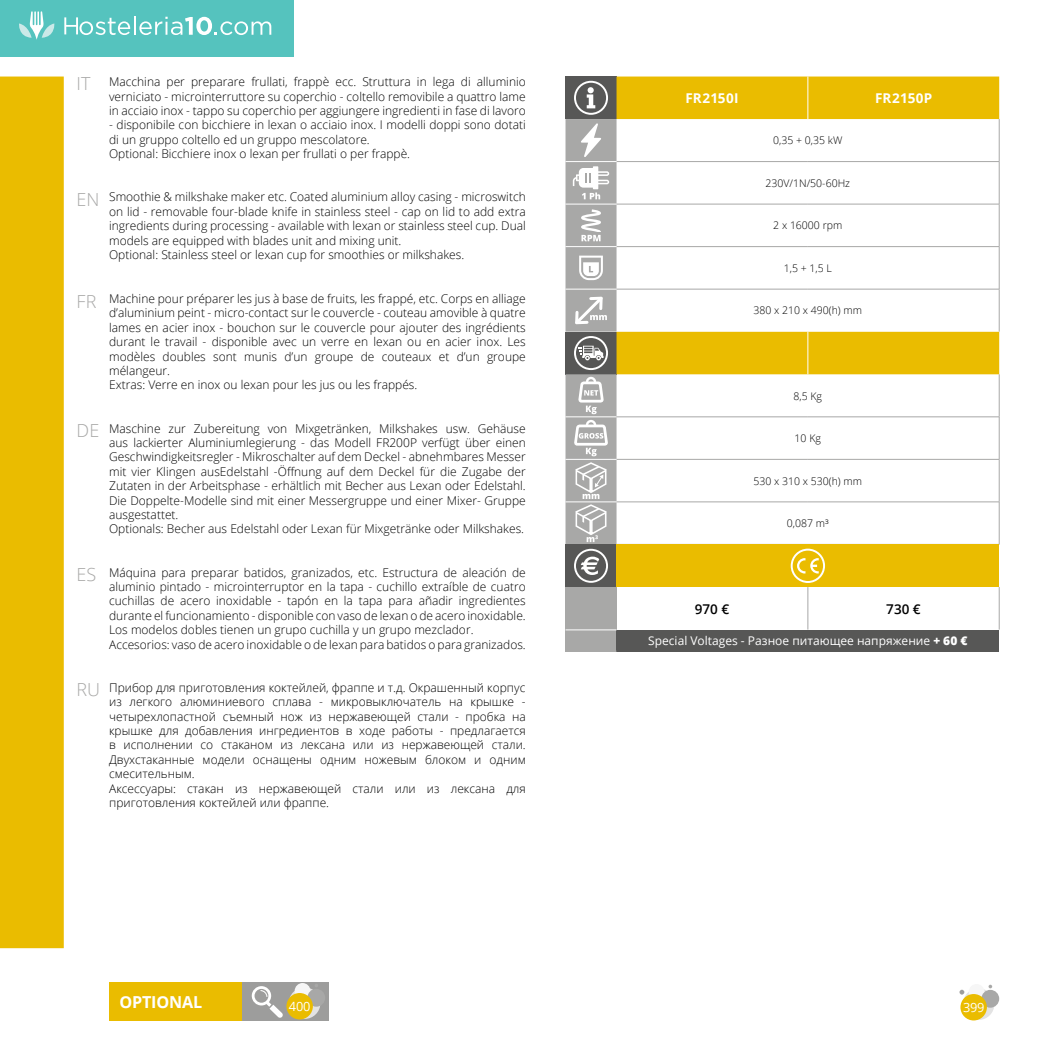
<style>
.page{position:relative;width:1063px;height:1063px;background:#fff}
.page>*{position:absolute;margin:0;border:0;box-sizing:border-box;transform-origin:0 0}
.t1{font:300 18px "Open Sans";color:#a8a8a7}
.t2{font:700 16.5px "Open Sans";letter-spacing:-.01em;color:#fff}
.t3{font:700 13.5px "Open Sans";letter-spacing:.02em;color:#fff}
.t4{font:600 13.5px "Open Sans";color:#000}
.t5{font:12.75px "Open Sans";letter-spacing:-.01em;color:#fff}
.t6{font:300 12px/14.4px "Open Sans";color:#000}
.t7{font:12px "Open Sans";color:#fff}
.t8{font:300 10.5px "Open Sans";color:#000}
.s1{font-weight:800}
</style>
<div class="page">
<div style="left:0;top:77px;width:64px;height:871px;background:#eabc00"></div>
<hr style="left:999px;top:119px;width:1px;height:42px;background:#a8a8a7">
<hr style="left:999px;top:162px;width:1px;height:42px;background:#a8a8a7">
<hr style="left:999px;top:204px;width:1px;height:42px;background:#a8a8a7">
<hr style="left:999px;top:247px;width:1px;height:42px;background:#a8a8a7">
<hr style="left:999px;top:289px;width:1px;height:43px;background:#a8a8a7">
<hr style="left:617px;top:544px;width:191px;height:1px;background:#a8a8a7">
<hr style="left:808px;top:544px;width:191px;height:1px;background:#a8a8a7">
<hr style="left:999px;top:374px;width:1px;height:43px;background:#a8a8a7">
<hr style="left:999px;top:417px;width:1px;height:42px;background:#a8a8a7">
<hr style="left:999px;top:460px;width:1px;height:42px;background:#a8a8a7">
<hr style="left:999px;top:502px;width:1px;height:42px;background:#a8a8a7">
<svg style="left:566px;top:77px;width:433px;height:467px"></svg>
<div style="left:109px;top:982px;width:134px;height:38px;background:#eabc00"></div>
<div style="left:243px;top:982px;width:86px;height:38px;background:#9d9d9c"></div>
<svg style="left:252px;top:984px;width:68px;height:35px"></svg>
<div style="left:307px;top:989px;width:18px;height:18px;background:#a8a8a7;border-radius:50%"></div>
<div style="left:286px;top:993px;width:27px;height:26px;background:#eabc00;border-radius:50%"></div>
<div style="left:566px;top:545px;width:51px;height:42px;background:#575756"></div>
<div style="left:617px;top:545px;width:382px;height:42px;background:#eabc00"></div>
<div style="left:566px;top:587px;width:51px;height:43px;background:#a8a8a7"></div>
<hr style="left:808px;top:587px;width:1px;height:43px;background:#a8a8a7">
<hr style="left:999px;top:587px;width:1px;height:43px;background:#a8a8a7">
<svg style="left:581px;top:557px;width:18px;height:18px"></svg>
<div style="left:574px;top:549px;width:34px;height:34px;border:2px solid #fff;border-radius:50%"></div>
<svg style="left:797px;top:558px;width:22px;height:16px"></svg>
<div style="left:791px;top:549px;width:34px;height:34px;border:2px solid #fff;border-radius:50%"></div>
<div style="left:566px;top:630px;width:51px;height:21px;background:#a8a8a7"></div>
<div style="left:617px;top:630px;width:382px;height:21px;background:#575756"></div>
<hr style="left:566px;top:630px;width:51px;height:1px;background:#fff">
<hr style="left:566px;top:651px;width:51px;height:1px;background:#a8a8a7">
<div style="left:969px;top:984px;width:15px;height:16px;background:#f6f6f6;border-radius:50%"></div>
<svg style="left:960px;top:985px;width:34px;height:35px"></svg>
<div style="left:981px;top:990px;width:18px;height:18px;background:#a8a8a7;border-radius:50%"></div>
<div style="left:960px;top:994px;width:27px;height:26px;background:#eabc00;border-radius:50%"></div>
<div style="left:0;top:0;width:293px;height:57px;background:#55c3be"></div>
<svg style="left:64px;top:16px;width:207px;height:19px"></svg>
<svg style="left:19px;top:11px;width:36px;height:29px"></svg>
<h1 class="t1" style="left:77px;top:71px;width:15px">IT</h1>
<p class="t6" style="left:109px;top:74px;width:418px;text-align:justify">Macchina per preparare frullati, frappè ecc. Struttura in lega di alluminio verniciato - microinterruttore su coperchio - coltello removibile a quattro lame in acciaio inox - tappo su coperchio per aggiungere ingredienti in fase di lavoro</p>
<p class="t6" style="left:109px;top:118px;width:418px">- disponibile con bicchiere in lexan o acciaio inox. I modelli doppi sono dotati di un gruppo coltello ed un gruppo mescolatore.<br>Optional: Bicchiere inox o lexan per frullati o per frappè.</p>
<h1 class="t1" style="left:77px;top:187px;width:24px">EN</h1>
<p class="t6" style="left:109px;top:190px;width:418px">Smoothie &amp; milkshake maker etc. Coated aluminium alloy casing - microswitch on lid - removable four-blade knife in stainless steel - cap on lid to add extra ingredients during processing - available with lexan or stainless steel cup. Dual models are equipped with blades unit and mixing unit.<br>Optional: Stainless steel or lexan cup for smoothies or milkshakes.</p>
<h1 class="t1" style="left:77px;top:289px;width:21px">FR</h1>
<p class="t6" style="left:109px;top:291px;width:418px">Machine pour préparer les jus à base de fruits, les frappé, etc. Corps en alliage d’aluminium peint - micro-contact sur le couvercle - couteau amovible à quatre lames en acier inox - bouchon sur le couvercle pour ajouter des ingrédients durant le travail - disponible avec un verre en lexan ou en acier inox. Les modèles doubles sont munis d’un groupe de couteaux et d’un groupe mélangeur.<br>Extras: Verre en inox ou lexan pour les jus ou les frappés.</p>
<h1 class="t1" style="left:77px;top:418px;width:24px">DE</h1>
<p class="t6" style="left:109px;top:421px;width:418px">Maschine zur Zubereitung von Mixgetränken, Milkshakes usw. Gehäuse aus lackierter Aluminiumlegierung - das Modell FR200P verfügt über einen Geschwindigkeitsregler - Mikroschalter auf dem Deckel - abnehmbares Messer mit vier Klingen ausEdelstahl -Öffnung auf dem Deckel für die Zugabe der Zutaten in der Arbeitsphase - erhältlich mit Becher aus Lexan oder Edelstahl.<br>Die Doppelte-Modelle sind mit einer Messergruppe und einer Mixer- Gruppe ausgestattet.<br>Optionals: Becher aus Edelstahl oder Lexan für Mixgetränke oder Milkshakes.</p>
<p class="t3" style="left:685px;top:89px;width:55px">FR2150I</p>
<p class="t3" style="left:875px;top:89px;width:59px">FR2150P</p>
<p class="t8" style="left:773px;top:133px;width:71px">0,35 + 0,35 kW</p>
<p class="t8" style="left:766px;top:176px;width:86px">230V/1N/50-60Hz</p>
<p class="t8" style="left:773px;top:218px;width:70px">2 x 16000 rpm</p>
<p class="t8" style="left:784px;top:261px;width:50px">1,5 + 1,5 L</p>
<p class="t8" style="left:754px;top:303px;width:110px">380 x 210 x 490(h) mm</p>
<p class="t8" style="left:794px;top:389px;width:30px">8,5 Kg</p>
<p class="t8" style="left:795px;top:431px;width:28px">10 Kg</p>
<p class="t8" style="left:754px;top:474px;width:110px">530 x 310 x 530(h) mm</p>
<p class="t8" style="left:787px;top:516px;width:43px">0,087 m³</p>
<h1 class="t1" style="left:77px;top:562px;width:21px">ES</h1>
<p class="t6" style="left:109px;top:565px;width:418px">Máquina para preparar batidos, granizados, etc. Estructura de aleación de aluminio pintado - microinterruptor en la tapa - cuchillo extraíble de cuatro cuchillas de acero inoxidable - tapón en la tapa para añadir ingredientes durante el funcionamiento - disponible con vaso de lexan o de acero inoxidable.<br>Los modelos dobles tienen un grupo cuchilla y un grupo mezclador.<br>Accesorios: vaso de acero inoxidable o de lexan para batidos o para granizados.</p>
<p class="t4" style="left:695px;top:599px;width:36px">970 €</p>
<p class="t4" style="left:886px;top:599px;width:36px">730 €</p>
<p class="t7" style="left:648px;top:633px;width:321px">Special Voltages - Разное питающее напряжение <span class="s1">+ 60 €</span></p>
<h1 class="t1" style="left:77px;top:677px;width:25px">RU</h1>
<p class="t6" style="left:109px;top:680px;width:418px">Прибор для приготовления коктейлей, фраппе и т.д. Окрашенный корпус из легкого алюминиевого сплава - микровыключатель на крышке - четырехлопастной съемный нож из нержавеющей стали - пробка на крышке для добавления ингредиентов в ходе работы - предлагается в исполнении со стаканом из лексана или из нержавеющей стали.<br>Двухстаканные модели оснащены одним ножевым блоком и одним смесительным.<br>Аксессуары: стакан из нержавеющей стали или из лексана для приготовления коктейлей или фраппе.</p>
<h2 class="t2" style="left:119px;top:990px;width:84px">OPTIONAL</h2>
<p class="t5" style="left:289px;top:998px;width:23px">400</p>
<p class="t5" style="left:963px;top:998px;width:23px">399</p>
</div>
